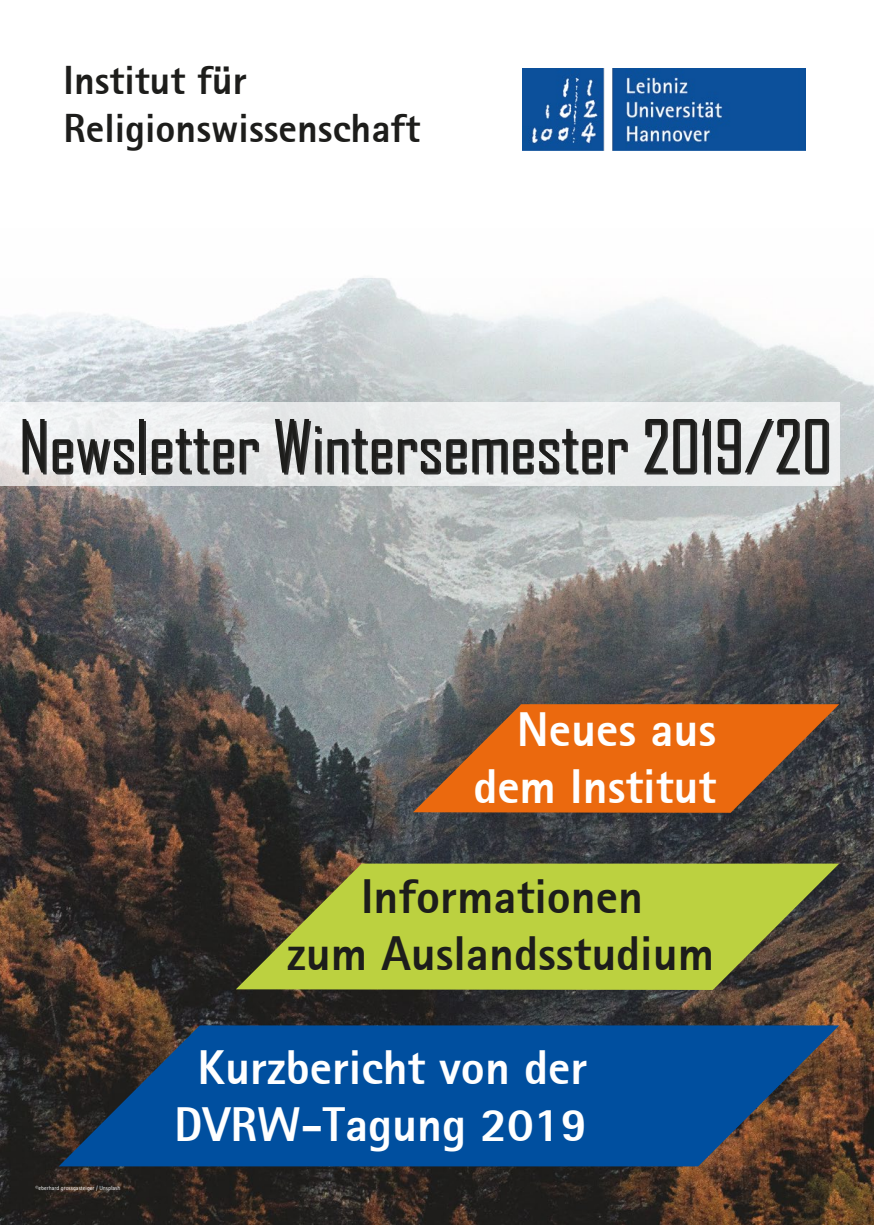
<style>
.page{position:relative;width:874px;height:1225px;background:#fff}
.page>*{position:absolute;margin:0;border:0;box-sizing:border-box;transform-origin:0 0}
.t1{font:800 48px/57.6px "Agfa Rotis Sans Serif";color:#fff;text-align:right}
.t2{font:800 48px/57.6px "Agfa Rotis Sans Serif";color:#1d1d1b;text-align:center}
.t3{font:800 40px/48px "Agfa Rotis Sans Serif";color:#1d1d1b}
.t4{font:6px "Agfa Rotis Sans Serif";color:#fff}
</style>
<div class="page">
<img style="left:0;top:278px;width:873px;height:947px">
<img style="left:522px;top:68px;width:283px;height:82px">
<svg style="left:0;top:403px;width:838px;height:83px;fill:#eceeee"></svg>
<svg style="left:413px;top:704px;width:425px;height:108px;background:#c1611d"></svg>
<svg style="left:59px;top:1025px;width:779px;height:141px;background:#0e4a89"></svg>
<svg style="left:236px;top:863px;width:602px;height:127px;background:#a2b03c"></svg>
<div style="left:141px;top:421px;width:5px;height:53px;background:#333"></div>
<svg style="left:23px;top:419px;width:24px;height:55px"></svg>
<svg style="left:53px;top:439px;width:81px;height:35px"></svg>
<div style="left:139px;top:419px;width:5px;height:53px;background:#1d1d1b"></div>
<svg style="left:152px;top:429px;width:107px;height:45px"></svg>
<svg style="left:275px;top:419px;width:46px;height:55px;background:#7d7e7d"></svg>
<svg style="left:327px;top:429px;width:139px;height:45px;background:#939594"></svg>
<svg style="left:472px;top:439px;width:35px;height:35px"></svg>
<svg style="left:513px;top:439px;width:20px;height:35px"></svg>
<svg style="left:539px;top:429px;width:63px;height:45px;background:#8e8f8f"></svg>
<svg style="left:608px;top:439px;width:19px;height:35px"></svg>
<svg style="left:644px;top:419px;width:23px;height:55px"></svg>
<svg style="left:673px;top:419px;width:37px;height:55px;background:#777877"></svg>
<svg style="left:717px;top:419px;width:111px;height:55px;background:#939493"></svg>
<p class="t3" style="left:64px;top:56px;width:358px">Institut für<br>Religionswissenschaft</p>
<p class="t1" style="left:473px;top:700px;width:244px">Neues aus dem Institut</p>
<p class="t2" style="left:287px;top:867px;width:428px">Informationen<br>zum Auslandsstudium</p>
<p class="t4" style="left:36px;top:1184px;width:86px">©eberhard grossgasteiger / Unsplash</p>
<p class="t1" style="left:174px;top:1038px;width:414px;text-align:center">Kurzbericht von der<br>DVRW-Tagung 2019</p>
</div>
